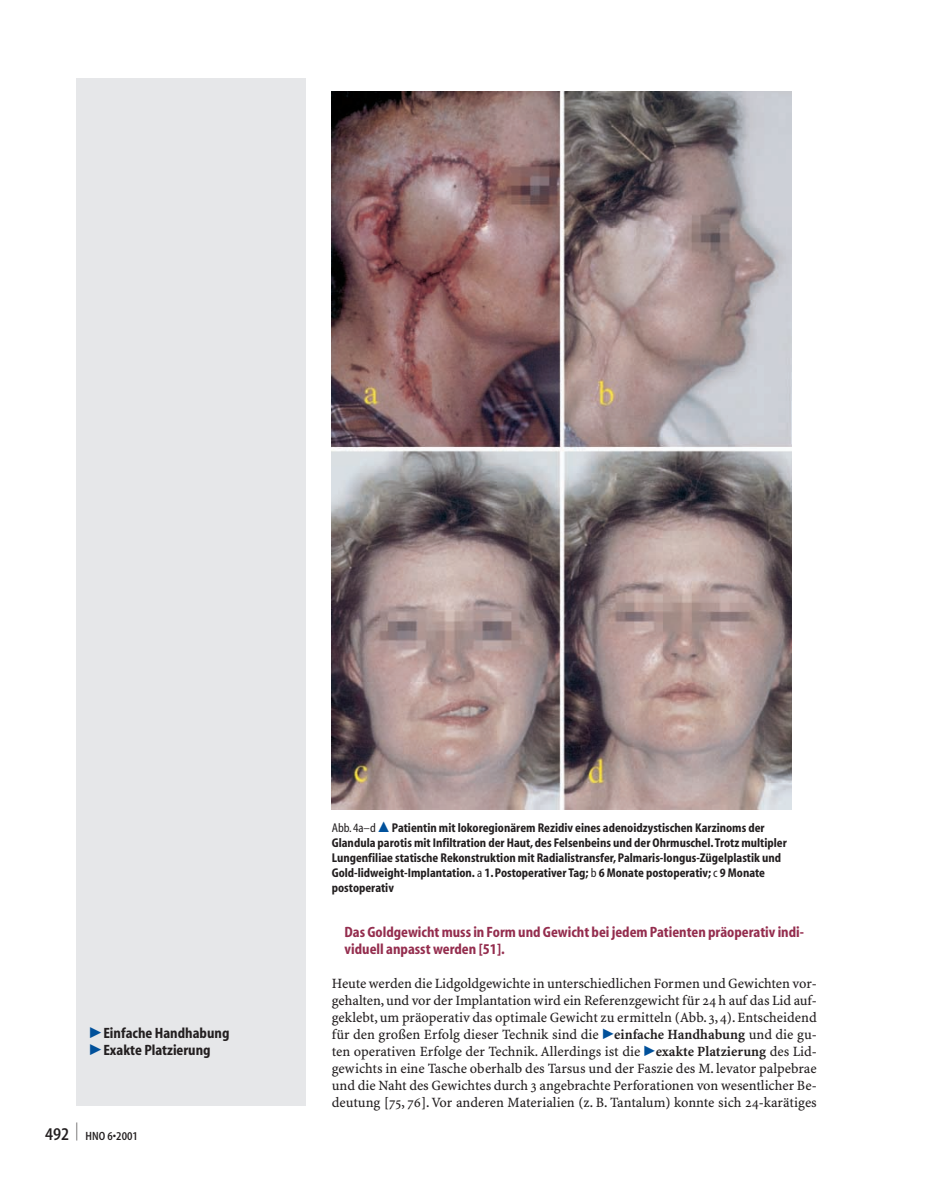
<style>
.page{position:relative;width:935px;height:1178px;background:#fff}
.page>*{position:absolute;margin:0;border:0;box-sizing:border-box;transform-origin:0 0}
.t1{font:600 condensed 18px "S Myriad";color:#231f20;scale:.38 1}
.t2{font:700 condensed 15px/17px "S Myriad";color:#942d4e}
.t3{font:700 condensed 15px/17px "S Myriad";color:#231f20}
.t4{font:14.25px/17px "S Minion Plus";color:#231f20;text-align:justify}
.t5{font:700 condensed 12.75px/15px "S Myriad";color:#231f20}
.t6{font:condensed 12.75px "S Myriad";color:#231f20}
.t7{font:600 condensed 12px "S Myriad";color:#231f20}
.s1{font-family:"Mathematical Pi Six";font-weight:400;font-stretch:normal;color:#01519b}
.s2{font-size:18px}
.s3{font-weight:400}
.s4{font-family:"Mathematical Pi Six";color:#01519b}
.s5{font-weight:700}
</style>
<div class="page">
<div style="left:77px;top:79px;width:229px;height:1027px;background:#e6e7e9"></div>
<img style="left:332px;top:91px;width:459px;height:718px">
<p class="t3" style="left:89px;top:1025px;width:141px"><span class="s1">-</span>Einfache Handhabung <span class="s1">-</span>Exakte Platzierung</p>
<p class="t1" style="left:76px;top:1123px;width:5px">|</p>
<p class="t7" style="left:45px;top:1131px;width:94px"><span class="s2">492</span> HNO 6•2001</p>
<p class="t5" style="left:332px;top:821px;width:456px;text-indent:60px">Patientin mit lokoregionärem Rezidiv eines adenoidzystischen Karzinoms der Glandula parotis mit Infiltration der Haut, des Felsenbeins und der Ohrmuschel.Trotz multipler Lungenfiliae statische Rekonstruktion mit Radialistransfer, Palmaris-longus-Zügelplastik und Gold-lidweight-Implantation. <span class="s3">a</span> 1. Postoperativer Tag; <span class="s3">b</span> 6 Monate postoperativ; <span class="s3">c</span> 9 Monate postoperativ</p>
<p class="t6" style="left:332px;top:819px;width:45px">Abb.4a–d</p>
<p class="t2" style="left:344px;top:924px;width:461px">Das Goldgewicht muss in Form und Gewicht bei jedem Patienten präoperativ indi&shy;viduell anpasst werden [51].</p>
<p class="t4" style="left:332px;top:975px;width:486px">Heute werden die Lidgoldgewichte in unterschiedlichen Formen und Gewichten vor&shy;gehalten, und vor der Implantation wird ein Referenzgewicht für 24 h auf das Lid auf&shy;geklebt, um präoperativ das optimale Gewicht zu ermitteln (Abb. 3, 4). Entscheidend für den großen Erfolg dieser Technik sind die <span class="s4">-</span><span class="s5">einfache Handhabung</span> und die gu&shy;ten operativen Erfolge der Technik. Allerdings ist die <span class="s4">-</span><span class="s5">exakte Platzierung</span> des Lid&shy;gewichts in eine Tasche oberhalb des Tarsus und der Faszie des M. levator palpebrae und die Naht des Gewichtes durch 3 angebrachte Perforationen von wesentlicher Be&shy;deutung [75, 76]. Vor anderen Materialien (z. B. Tantalum) konnte sich 24-karätiges</p>
</div>
